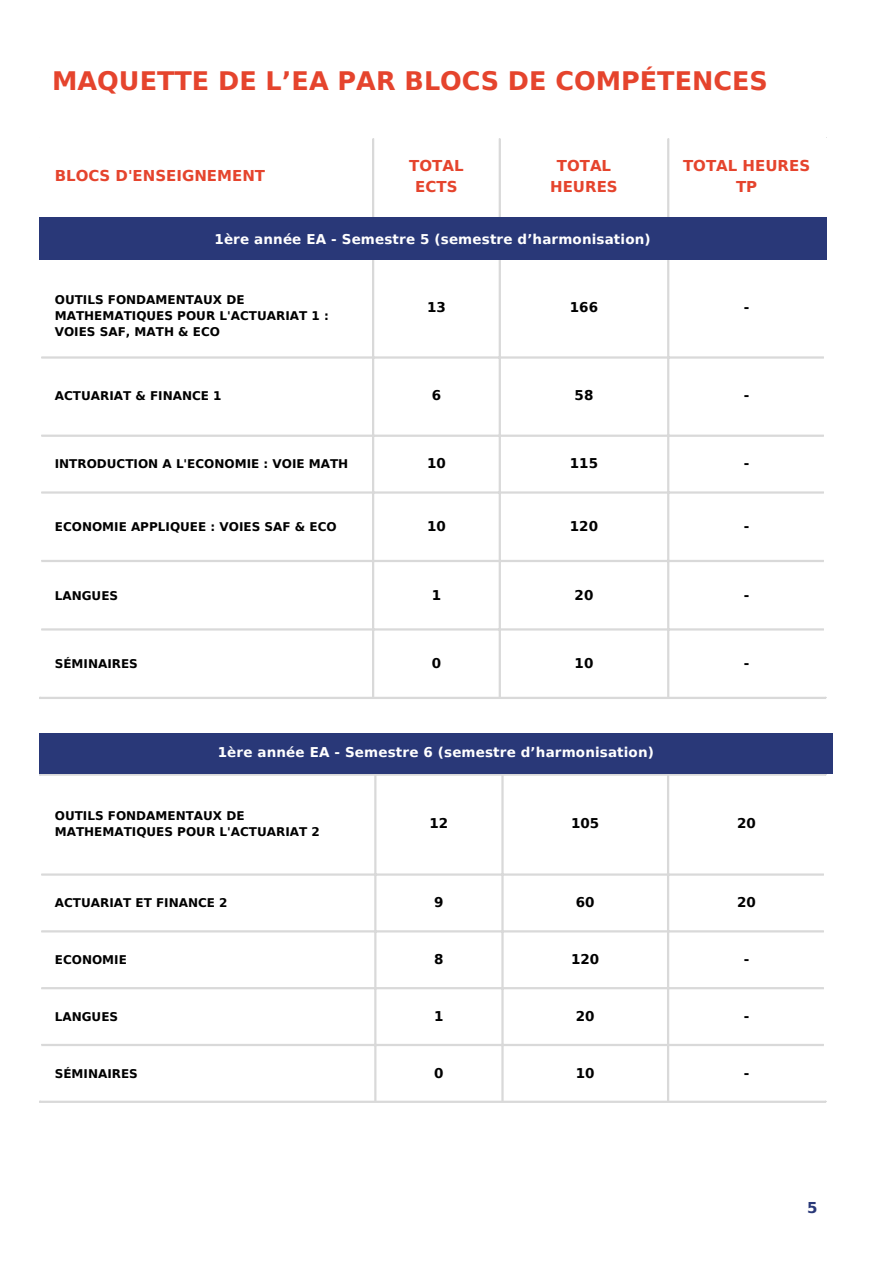
<style>
.page{position:relative;width:893px;height:1264px;background:#fff}
.page>*{position:absolute;margin:0;border:0;box-sizing:border-box;transform-origin:0 0}
.t1{font:700 25.5px "DejaVu Sans";color:#e5442d}
.t2{font:700 15px/21px "DejaVu Sans";color:#e5442d;text-align:center}
.t3{font:700 15px "DejaVu Sans";color:#293878}
.t4{font:700 13.5px "DejaVu Sans";letter-spacing:.01em;color:#fff}
.t5{font:700 13.5px "DejaVu Sans";color:#000}
.t6{font:700 12px/16px "DejaVu Sans";color:#000}
</style>
<div class="page">
<hr style="left:372px;top:138px;width:2px;height:558px;background:#d9d9d9">
<hr style="left:498px;top:138px;width:3px;height:558px;background:#d9d9d9">
<hr style="left:667px;top:138px;width:2px;height:558px;background:#d9d9d9">
<hr style="left:41px;top:356px;width:782px;height:2px;background:#d9d9d9">
<hr style="left:41px;top:434px;width:782px;height:3px;background:#d9d9d9">
<hr style="left:41px;top:491px;width:782px;height:2px;background:#d9d9d9">
<hr style="left:41px;top:560px;width:782px;height:2px;background:#d9d9d9">
<hr style="left:41px;top:628px;width:782px;height:2px;background:#d9d9d9">
<hr style="left:39px;top:696px;width:787px;height:3px;background:#d9d9d9">
<div style="left:39px;top:218px;width:787px;height:42px;background:#293878"></div>
<hr style="left:374px;top:775px;width:2px;height:325px;background:#d9d9d9">
<hr style="left:501px;top:775px;width:2px;height:325px;background:#d9d9d9">
<hr style="left:667px;top:775px;width:2px;height:325px;background:#d9d9d9">
<hr style="left:39px;top:773px;width:787px;height:2px;background:#d9d9d9">
<hr style="left:41px;top:873px;width:782px;height:2px;background:#d9d9d9">
<hr style="left:41px;top:930px;width:782px;height:2px;background:#d9d9d9">
<hr style="left:41px;top:987px;width:782px;height:2px;background:#d9d9d9">
<hr style="left:41px;top:1043px;width:782px;height:3px;background:#d9d9d9">
<hr style="left:39px;top:1100px;width:787px;height:2px;background:#d9d9d9">
<div style="left:39px;top:732px;width:793px;height:41px;background:#293878"></div>
<p class="t1" style="left:52px;top:66px;width:717px">MAQUETTE DE L’EA PAR BLOCS DE COMPÉTENCES</p>
<p class="t2" style="left:55px;top:165px;width:212px">BLOCS D'ENSEIGNEMENT</p>
<p class="t2" style="left:409px;top:155px;width:56px">TOTAL<br>ECTS</p>
<p class="t2" style="left:556px;top:155px;width:56px">TOTAL</p>
<p class="t2" style="left:550px;top:176px;width:69px">HEURES</p>
<p class="t4" style="left:214px;top:231px;width:437px">1ère année EA - Semestre 5 (semestre d’harmonisation)</p>
<p class="t2" style="left:683px;top:155px;width:129px">TOTAL HEURES<br>TP</p>
<p class="t6" style="left:55px;top:291px;width:275px">OUTILS FONDAMENTAUX DE<br>MATHEMATIQUES POUR L'ACTUARIAT 1 :<br>VOIES SAF, MATH &amp; ECO</p>
<p class="t5" style="left:427px;top:299px;width:20px">13</p>
<p class="t5" style="left:570px;top:299px;width:30px">166</p>
<p class="t5" style="left:743px;top:299px;width:7px">-</p>
<p class="t6" style="left:55px;top:388px;width:168px">ACTUARIAT &amp; FINANCE 1</p>
<p class="t5" style="left:431px;top:387px;width:11px">6</p>
<p class="t5" style="left:574px;top:387px;width:20px">58</p>
<p class="t5" style="left:743px;top:387px;width:7px">-</p>
<p class="t6" style="left:55px;top:456px;width:295px">INTRODUCTION A L'ECONOMIE : VOIE MATH</p>
<p class="t5" style="left:427px;top:456px;width:20px">10</p>
<p class="t5" style="left:570px;top:456px;width:30px">115</p>
<p class="t5" style="left:743px;top:456px;width:7px">-</p>
<p class="t6" style="left:55px;top:519px;width:283px">ECONOMIE APPLIQUEE : VOIES SAF &amp; ECO</p>
<p class="t5" style="left:427px;top:518px;width:20px">10</p>
<p class="t5" style="left:570px;top:518px;width:30px">120</p>
<p class="t5" style="left:743px;top:518px;width:7px">-</p>
<p class="t6" style="left:55px;top:587px;width:65px">LANGUES</p>
<p class="t5" style="left:431px;top:587px;width:11px">1</p>
<p class="t5" style="left:574px;top:587px;width:20px">20</p>
<p class="t5" style="left:743px;top:587px;width:7px">-</p>
<p class="t6" style="left:55px;top:656px;width:85px">SÉMINAIRES</p>
<p class="t5" style="left:431px;top:655px;width:11px">0</p>
<p class="t5" style="left:574px;top:655px;width:20px">10</p>
<p class="t5" style="left:743px;top:655px;width:7px">-</p>
<p class="t4" style="left:218px;top:745px;width:437px">1ère année EA - Semestre 6 (semestre d’harmonisation)</p>
<p class="t6" style="left:55px;top:808px;width:266px">OUTILS FONDAMENTAUX DE<br>MATHEMATIQUES POUR L'ACTUARIAT 2</p>
<p class="t5" style="left:429px;top:815px;width:20px">12</p>
<p class="t5" style="left:571px;top:815px;width:30px">105</p>
<p class="t5" style="left:737px;top:815px;width:20px">20</p>
<p class="t6" style="left:55px;top:895px;width:174px">ACTUARIAT ET FINANCE 2</p>
<p class="t5" style="left:434px;top:894px;width:11px">9</p>
<p class="t5" style="left:576px;top:894px;width:20px">60</p>
<p class="t5" style="left:737px;top:894px;width:20px">20</p>
<p class="t6" style="left:55px;top:951px;width:74px">ECONOMIE</p>
<p class="t5" style="left:434px;top:951px;width:11px">8</p>
<p class="t5" style="left:571px;top:951px;width:30px">120</p>
<p class="t5" style="left:743px;top:951px;width:7px">-</p>
<p class="t6" style="left:55px;top:1008px;width:65px">LANGUES</p>
<p class="t5" style="left:434px;top:1008px;width:11px">1</p>
<p class="t5" style="left:576px;top:1008px;width:20px">20</p>
<p class="t5" style="left:743px;top:1008px;width:7px">-</p>
<p class="t6" style="left:55px;top:1065px;width:85px">SÉMINAIRES</p>
<p class="t5" style="left:434px;top:1065px;width:11px">0</p>
<p class="t5" style="left:576px;top:1065px;width:20px">10</p>
<p class="t5" style="left:743px;top:1065px;width:7px">-</p>
<p class="t3" style="left:807px;top:1199px;width:12px">5</p>
</div>
